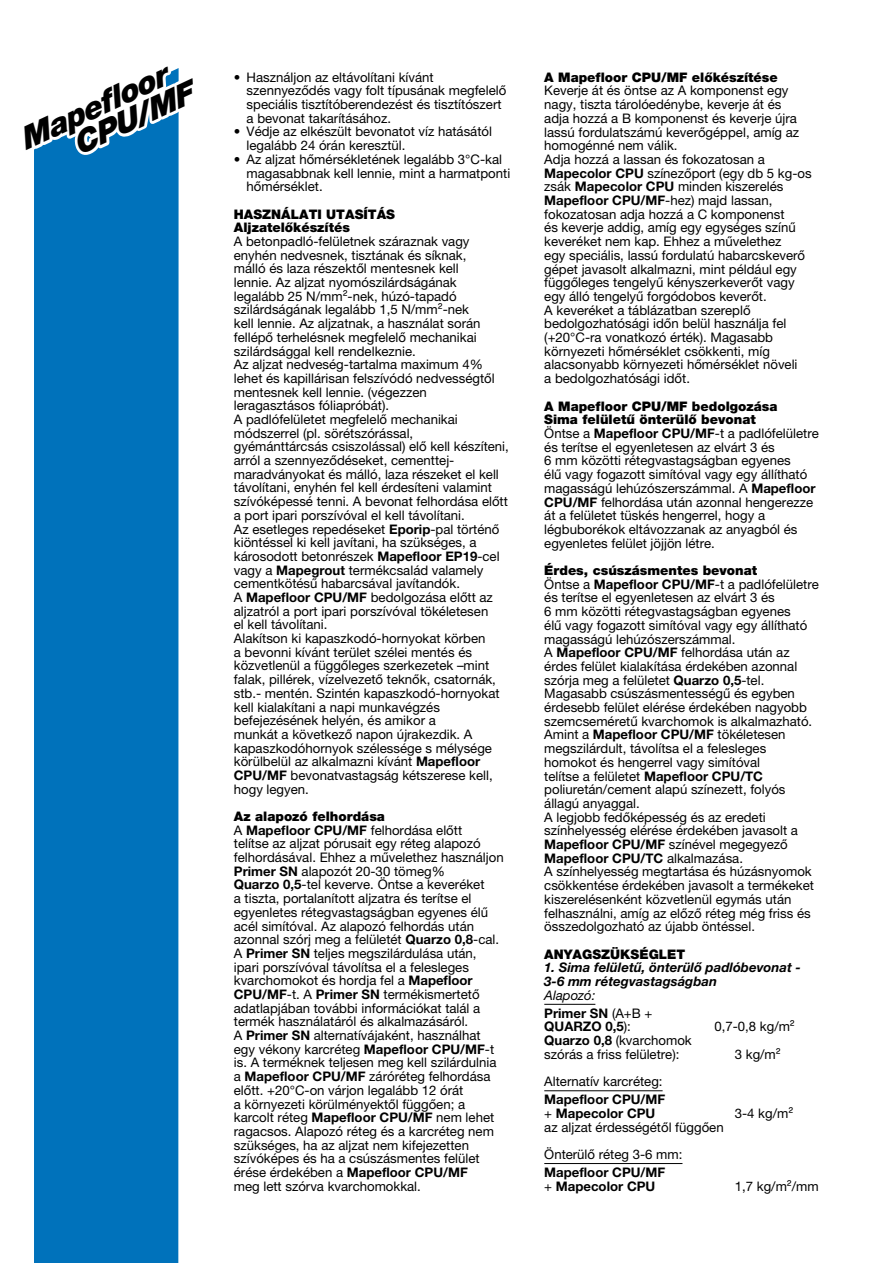
<style>
.page{position:relative;width:893px;height:1263px;background:#fff}
.page>*{position:absolute;margin:0;border:0;box-sizing:border-box;transform-origin:0 0}
.t1{font:italic 900 31.05px "Helvetica Neue LTW1 G";color:#000}
.t2{font:13.2px/13.6px "Helvetica Neue LTW1 G";color:#000}
.t3{font:900 13.2px/13.6px "Helvetica Neue LTW1 G";color:#000}
.t4{font:700 13.2px/13.6px "Helvetica Neue LTW1 G";color:#000}
.t5{font:italic 700 13.2px/13.6px "Helvetica Neue LTW1 G";color:#000}
.t6{font:italic 13.2px/18px "Helvetica Neue LTW1 G";color:#000}
.s1{color:#fff}
.s2{font-weight:700}
.s3{font-weight:900}
.s4{font-weight:700;font-style:normal}
.s5{font-style:normal}
.s6{font-weight:400}
</style>
<div class="page">
<div style="left:34px;top:185px;width:145px;height:1078px;background:#0072bb"></div>
<hr style="left:544px;top:1004px;width:51px;height:1px;background:#000">
<hr style="left:544px;top:1090px;width:119px;height:1px;background:#000">
<hr style="left:544px;top:1163px;width:138px;height:1px;background:#000">
<svg style="left:34px;top:68px;width:145px;height:117px"></svg>
<h1 class="t1" style="left:14px;top:123px;width:161px;rotate:-25deg">Mapefl oor</h1>
<h1 class="t1" style="left:67px;top:128px;width:131px;rotate:-25deg">CPU/<span class="s1">MF</span></h1>
<p class="t2" style="left:247px;top:70px;width:261px;text-indent:-13px">• Használjon az eltávolítani kívánt szennyeződés vagy folt típusának megfelelő speciális tisztítóberendezést és tisztítószert a bevonat takarításához.</p>
<p class="t2" style="left:247px;top:125px;width:247px;text-indent:-13px">• Védje az elkészült bevonatot víz hatásától legalább 24 órán keresztül.</p>
<p class="t2" style="left:247px;top:152px;width:265px;text-indent:-13px">• Az aljzat hőmérsékletének legalább 3°C-kal magasabbnak kell lennie, mint a harmatponti hőmérséklet.</p>
<p class="t3" style="left:234px;top:207px;width:163px">HASZNÁLATI UTASÍTÁS<br>Aljzatelőkészítés</p>
<p class="t2" style="left:234px;top:234px;width:276px">A betonpadló-felületnek száraznak vagy enyhén nedvesnek, tisztának és síknak,<br>málló és laza részektől mentesnek kell<br>lennie. Az aljzat nyomószilárdságának legalább 25 N/mm²-nek, húzó-tapadó szilárdságának legalább 1,5 N/mm²-nek<br>kell lennie. Az aljzatnak, a használat során fellépő terhelésnek megfelelő mechanikai szilárdsággal kell rendelkeznie.<br>Az aljzat nedveség-tartalma maximum 4% lehet és kapillárisan felszívódó nedvességtől mentesnek kell lennie. (végezzen leragasztásos fóliapróbát).<br>A padlófelületet megfelelő mechanikai módszerrel (pl. sörétszórással, gyémánttárcsás csiszolással) elő kell készíteni, arról a szennyeződéseket, cementtej&shy;maradványokat és málló, laza részeket el kell távolítani, enyhén fel kell érdesíteni valamint szívóképessé tenni. A bevonat felhordása előtt a port ipari porszívóval el kell távolítani.<br>Az esetleges repedéseket <span class="s2">Eporip</span>-pal történő kiöntéssel ki kell javítani, ha szükséges, a károsodott betonrészek <span class="s2">Mapefloor EP19</span>-cel vagy a <span class="s2">Mapegrout</span> termékcsalád valamely cementkötésű habarcsával javítandók.<br>A <span class="s2">Mapefloor CPU/MF</span> bedolgozása előtt az aljzatról a port ipari porszívóval tökéletesen<br>el kell távolítani.<br>Alakítson ki kapaszkodó-hornyokat körben<br>a bevonni kívánt terület szélei mentés és közvetlenül a függőleges szerkezetek –mint falak, pillérek, vízelvezető teknők, csatornák, stb.- mentén. Szintén kapaszkodó-hornyokat kell kialakítani a napi munkavégzés befejezésének helyén, és amikor a<br>munkát a következő napon újrakezdik. A kapaszkodóhornyok szélessége s mélysége körülbelül az alkalmazni kívánt <span class="s2">Mapefloor CPU/MF</span> bevonatvastagság kétszerese kell, hogy legyen.</p>
<p class="t2" style="left:234px;top:809px;width:271px"><span class="s3">Az alapozó felhordása<br></span>A <span class="s2">Mapefloor CPU/MF</span> felhordása előtt<br>telítse az aljzat pórusait egy réteg alapozó felhordásával. Ehhez a művelethez használjon <span class="s2">Primer SN</span> alapozót 20-30 tömeg%<br><span class="s2">Quarzo 0,5</span>-tel keverve. Öntse a keveréket<br>a tiszta, portalanított aljzatra és terítse el egyenletes rétegvastagságban egyenes élű acél simítóval. Az alapozó felhordás után azonnal szórj meg a felületét <span class="s2">Quarzo 0,8</span>-cal.<br>A <span class="s2">Primer SN</span> teljes megszilárdulása után, ipari porszívóval távolítsa el a felesleges kvarchomokot és hordja fel a <span class="s2">Mapefloor CPU/MF</span>-t. A <span class="s2">Primer SN</span> termékismertető adatlapjában további információkat talál a termék használatáról és alkalmazásáról.<br>A <span class="s2">Primer SN</span> alternatívájaként, használhat egy vékony karcréteg <span class="s2">Mapefloor CPU/MF</span>-t is. A terméknek teljesen meg kell szilárdulnia a <span class="s2">Mapefloor CPU/MF</span> záróréteg felhordása előtt. +20°C-on várjon legalább 12 órát<br>a környezeti körülményektől függően; a karcolt réteg <span class="s2">Mapefloor CPU/MF</span> nem lehet ragacsos. Alapozó réteg és a karcréteg nem szükséges, ha az aljzat nem kifejezetten szívóképes és ha a csúszásmentes felület érése érdekében a <span class="s2">Mapefloor CPU/MF<br></span>meg lett szórva kvarchomokkal.</p>
<p class="t3" style="left:544px;top:70px;width:235px">A Mapefloor CPU/MF előkészítése</p>
<p class="t2" style="left:544px;top:84px;width:269px">Keverje át és öntse az A komponenst egy nagy, tiszta tárolóedénybe, keverje át és<br>adja hozzá a B komponenst és keverje újra lassú fordulatszámú keverőgéppel, amíg az homogénné nem válik.<br>Adja hozzá a lassan és fokozatosan a <span class="s2">Mapecolor CPU</span> színezőport (egy db 5 kg-os zsák <span class="s2">Mapecolor CPU</span> minden kiszerelés <span class="s2">Mapefloor CPU/MF</span>-hez) majd lassan, fokozatosan adja hozzá a C komponenst<br>és keverje addig, amíg egy egységes színű keveréket nem kap. Ehhez a művelethez<br>egy speciális, lassú fordulatú habarcskeverő gépet javasolt alkalmazni, mint például egy függőleges tengelyű kényszerkeverőt vagy egy álló tengelyű forgódobos keverőt.<br>A keveréket a táblázatban szereplő bedolgozhatósági időn belül használja fel (+20°C-ra vonatkozó érték). Magasabb környezeti hőmérséklet csökkenti, míg alacsonyabb környezeti hőmérséklet növeli<br>a bedolgozhatósági időt.</p>
<p class="t2" style="left:544px;top:399px;width:276px"><span class="s3">A Mapefloor CPU/MF bedolgozása<br>Sima felületű önterülő bevonat<br></span>Öntse a <span class="s2">Mapefloor CPU/MF</span>-t a padlófelületre és terítse el egyenletesen az elvárt 3 és<br>6 mm közötti rétegvastagságban egyenes<br>élű vagy fogazott simítóval vagy egy állítható magasságú lehúzószerszámmal. A <span class="s2">Mapefloor CPU/MF</span> felhordása után azonnal hengerezze át a felületet tüskés hengerrel, hogy a légbuborékok eltávozzanak az anyagból és egyenletes felület jöjjön létre.</p>
<p class="t2" style="left:544px;top:563px;width:276px"><span class="s3">Érdes, csúszásmentes bevonat<br></span>Öntse a <span class="s2">Mapefloor CPU/MF</span>-t a padlófelületre és terítse el egyenletesen az elvárt 3 és<br>6 mm közötti rétegvastagságban egyenes<br>élű vagy fogazott simítóval vagy egy állítható magasságú lehúzószerszámmal.<br>A <span class="s2">Mapefloor CPU/MF</span> felhordása után az érdes felület kialakítása érdekében azonnal szórja meg a felületet <span class="s2">Quarzo 0,5</span>-tel.<br>Magasabb csúszásmentességű és egyben érdesebb felület elérése érdekében nagyobb szemcseméretű kvarchomok is alkalmazható.<br>Amint a <span class="s2">Mapefloor CPU/MF</span> tökéletesen megszilárdult, távolítsa el a felesleges homokot és hengerrel vagy simítóval<br>telítse a felületet <span class="s2">Mapefloor CPU/TC </span>poliuretán/cement alapú színezett, folyós állagú anyaggal.<br>A legjobb fedőképesség és az eredeti színhelyesség elérése érdekében javasolt a <span class="s2">Mapefloor CPU/MF</span> színével megegyező <span class="s2">Mapefloor CPU/TC</span> alkalmazása.<br>A színhelyesség megtartása és húzásnyomok csökkentése érdekében javasolt a termékeket kiszerelésenként közvetlenül egymás után felhasználni, amíg az előző réteg még friss és összedolgozható az újabb öntéssel.</p>
<p class="t3" style="left:544px;top:947px;width:143px">ANYAGSZÜKSÉGLET</p>
<p class="t5" style="left:544px;top:961px;width:258px">1. Sima felületű, önterülő padlóbevonat -<br>3-6 mm rétegvastagságban</p>
<p class="t6" style="left:544px;top:986px;width:110px">Alapozó:<br><span class="s4">Primer SN</span> <span class="s5">(A+B +</span></p>
<p class="t4" style="left:544px;top:1020px;width:88px">QUARZO 0,5<span class="s6">):</span></p>
<p class="t2" style="left:714px;top:1020px;width:82px">0,7-0,8 kg/m²</p>
<p class="t2" style="left:544px;top:1033px;width:149px"><span class="s2">Quarzo 0,8</span> (kvarchomok szórás a friss felületre):</p>
<p class="t2" style="left:735px;top:1047px;width:47px">3 kg/m²</p>
<p class="t2" style="left:544px;top:1075px;width:120px">Alternatív karcréteg:</p>
<p class="t4" style="left:544px;top:1092px;width:122px">Mapefloor CPU/MF <span class="s6">+</span> Mapecolor CPU</p>
<p class="t2" style="left:544px;top:1113px;width:181px;line-height:27.5px">az aljzat érdességétől függően<br>Önterülő réteg 3-6 mm:</p>
<p class="t4" style="left:544px;top:1165px;width:122px">Mapefloor CPU/MF <span class="s6">+</span> Mapecolor CPU</p>
<p class="t2" style="left:735px;top:1106px;width:60px">3-4 kg/m²</p>
<p class="t2" style="left:735px;top:1179px;width:85px">1,7 kg/m²/mm</p>
</div>
